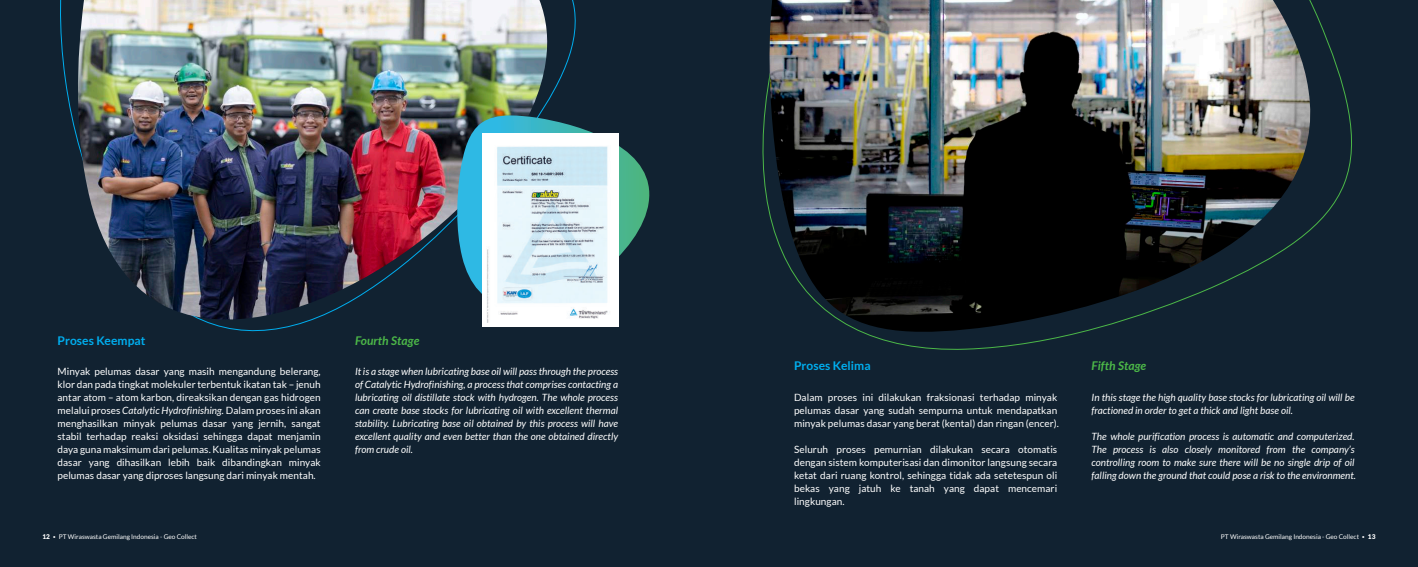
<style>
.page{position:relative;width:1418px;height:567px;background:#fff}
.page>*{position:absolute;margin:0;border:0;box-sizing:border-box;transform-origin:0 0}
.t1{font:700 12px "Lato";letter-spacing:.005em;color:#00aeef}
.t2{font:italic 700 12px "Lato";letter-spacing:.005em;color:#4cb848}
.t3{font:10px/13px "Lato";letter-spacing:.005em;color:#fff;text-align:justify}
.t4{font:italic 10px/13px "Lato";color:#fff}
.t5{font:6.5px "Lato";color:#fff}
.s1{font-style:italic}
.s2{font-weight:900}
.s3{font-weight:300}
</style>
<div class="page">
<div style="left:0;top:0;width:1417px;height:567px;background:#112231"></div>
<svg style="left:762px;top:10px;width:590px;height:340px"></svg>
<img style="left:766px;top:0;width:549px;height:336px">
<img style="left:74px;top:0;width:475px;height:322px">
<svg style="left:455px;top:115px;width:195px;height:195px"></svg>
<img style="left:482px;top:134px;width:136px;height:192px">
<p class="t2" style="left:355px;top:333px;width:66px">Fourth Stage</p>
<p class="t1" style="left:57px;top:333px;width:89px">Proses Keempat</p>
<p class="t3" style="left:57px;top:365px;width:265px">Minyak pelumas dasar yang masih mengandung belerang, klor dan pada tingkat molekuler terbentuk ikatan tak – jenuh antar atom – atom karbon, direaksikan dengan gas hidrogen melalui proses <span class="s1">Catalytic Hydrofinishing.</span> Dalam proses ini akan menghasilkan minyak pelumas dasar yang jernih, sangat stabil terhadap reaksi oksidasi sehingga dapat menjamin daya guna maksimum dari pelumas. Kualitas minyak pelumas dasar yang dihasilkan lebih baik dibandingkan minyak pelumas dasar yang diproses langsung dari minyak mentah.</p>
<p class="t4" style="left:355px;top:365px;width:265px;text-align:justify">It is a stage when lubricating base oil will pass through the process of Catalytic Hydrofinishing, a process that comprises contacting a lubricating oil distillate stock with hydrogen. The whole process can create base stocks for lubricating oil with excellent thermal stability. Lubricating base oil obtained by this process will have excellent quality and even better than the one obtained directly from crude oil.</p>
<p class="t1" style="left:794px;top:359px;width:78px">Proses Kelima</p>
<p class="t3" style="left:794px;top:391px;width:266px;text-align:left">Dalam proses ini dilakukan fraksionasi terhadap minyak pelumas dasar yang sudah sempurna untuk mendapatkan minyak pelumas dasar yang berat (kental) dan ringan (encer).</p>
<p class="t3" style="left:794px;top:443px;width:265px">Seluruh proses pemurnian dilakukan secara otomatis dengan sistem komputerisasi dan dimonitor langsung secara ketat dari ruang kontrol, sehingga tidak ada setetespun oli bekas yang jatuh ke tanah yang dapat mencemari lingkungan.</p>
<p class="t2" style="left:1091px;top:359px;width:56px">Fifth Stage</p>
<p class="t4" style="left:1091px;top:391px;width:264px">In this stage the high quality base stocks for lubricating oil will be fractioned in order to get a thick and light base oil.</p>
<p class="t4" style="left:1091px;top:430px;width:266px">The whole purification process is automatic and computerized.<br>The process is also closely monitored from the company’s controlling room to make sure there will be no single drip of oil falling down the ground that could pose a risk to the environment.</p>
<p class="t5" style="left:43px;top:533px;width:156px"><span class="s2">12</span> <span class="s3">•</span> PT Wiraswasta Gemilang Indonesia - Geo Collect</p>
<p class="t5" style="left:1220px;top:533px;width:156px">PT Wiraswasta Gemilang Indonesia - Geo Collect <span class="s3">•</span> <span class="s2">13</span></p>
</div>
